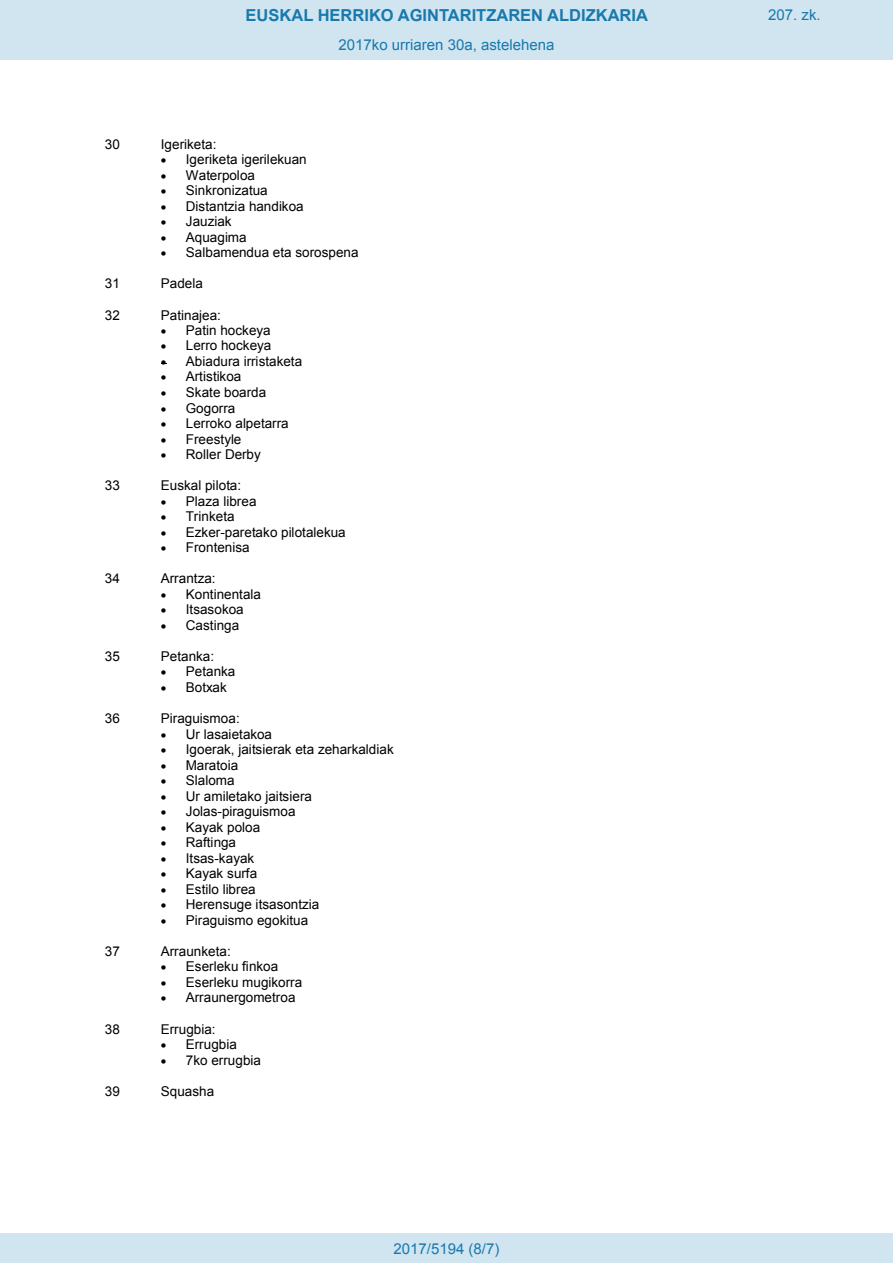
<style>
.page{position:relative;width:893px;height:1263px;background:#fff}
.page>*{position:absolute;margin:0;border:0;box-sizing:border-box;transform-origin:0 0}
.t1{font:700 16.5px "Arial";color:#1879ad}
.Paginacion_Centro{font:15px "Arial";color:#1879ad}
.t2{font:13.5px "Arial";letter-spacing:.005em;color:#000}
</style>
<div class="page">
<div style="left:0;top:0;width:893px;height:60px;background:#d0e5f0"></div>
<div style="left:0;top:1233px;width:893px;height:30px;background:#d0e5f0"></div>
<p class="t1" style="left:246px;top:4px;width:404px">EUSKAL HERRIKO AGINTARITZAREN ALDIZKARIA</p>
<p class="Paginacion_Centro" style="left:768px;top:5px;width:54px">207. zk.</p>
<p class="Paginacion_Centro" style="left:338px;top:35px;width:217px">2017ko urriaren 30a, astelehena</p>
<p class="t2" style="left:105px;top:135px;width:17px">30</p>
<p class="t2" style="left:161px;top:135px;width:57px">Igeriketa:</p>
<p class="t2" style="left:161px;top:151px;width:147px">• Igeriketa igerilekuan</p>
<p class="t2" style="left:161px;top:166px;width:96px">• Waterpoloa</p>
<p class="t2" style="left:161px;top:182px;width:108px">• Sinkronizatua</p>
<p class="t2" style="left:161px;top:197px;width:144px">• Distantzia handikoa</p>
<p class="t2" style="left:161px;top:213px;width:72px">• Jauziak</p>
<p class="t2" style="left:161px;top:228px;width:87px">• Aquagima</p>
<p class="t2" style="left:161px;top:244px;width:199px">• Salbamendua eta sorospena</p>
<p class="t2" style="left:105px;top:275px;width:17px">31</p>
<p class="t2" style="left:161px;top:275px;width:44px">Padela</p>
<p class="t2" style="left:105px;top:306px;width:17px">32</p>
<p class="t2" style="left:161px;top:306px;width:62px">Patinajea:</p>
<p class="t2" style="left:161px;top:321px;width:111px">• Patin hockeya</p>
<p class="t2" style="left:161px;top:337px;width:112px">• Lerro hockeya</p>
<p class="t2" style="left:161px;top:352px;width:143px">• Abiadura irristaketa</p>
<p class="t2" style="left:161px;top:368px;width:82px">• Artistikoa</p>
<p class="t2" style="left:161px;top:383px;width:107px">• Skate boarda</p>
<p class="t2" style="left:161px;top:399px;width:76px">• Gogorra</p>
<p class="t2" style="left:161px;top:414px;width:129px">• Lerroko alpetarra</p>
<p class="t2" style="left:161px;top:430px;width:82px">• Freestyle</p>
<p class="t2" style="left:161px;top:446px;width:102px">• Roller Derby</p>
<p class="t2" style="left:105px;top:476px;width:17px">33</p>
<p class="t2" style="left:161px;top:476px;width:82px">Euskal pilota:</p>
<p class="t2" style="left:161px;top:492px;width:97px">• Plaza librea</p>
<p class="t2" style="left:161px;top:508px;width:75px">• Trinketa</p>
<p class="t2" style="left:161px;top:523px;width:186px">• Ezker-paretako pilotalekua</p>
<p class="t2" style="left:161px;top:539px;width:90px">• Frontenisa</p>
<p class="t2" style="left:105px;top:570px;width:17px">34</p>
<p class="t2" style="left:161px;top:570px;width:56px">Arrantza:</p>
<p class="t2" style="left:161px;top:585px;width:102px">• Kontinentala</p>
<p class="t2" style="left:161px;top:601px;width:84px">• Itsasokoa</p>
<p class="t2" style="left:161px;top:616px;width:80px">• Castinga</p>
<p class="t2" style="left:105px;top:647px;width:17px">35</p>
<p class="t2" style="left:161px;top:647px;width:55px">Petanka:</p>
<p class="t2" style="left:161px;top:663px;width:76px">• Petanka</p>
<p class="t2" style="left:161px;top:678px;width:68px">• Botxak</p>
<p class="t2" style="left:105px;top:709px;width:17px">36</p>
<p class="t2" style="left:161px;top:709px;width:80px">Piraguismoa:</p>
<p class="t2" style="left:161px;top:725px;width:113px">• Ur lasaietakoa</p>
<p class="t2" style="left:161px;top:740px;width:234px">• Igoerak, jaitsierak eta zeharkaldiak</p>
<p class="t2" style="left:161px;top:756px;width:79px">• Maratoia</p>
<p class="t2" style="left:161px;top:771px;width:75px">• Slaloma</p>
<p class="t2" style="left:161px;top:787px;width:153px">• Ur amiletako jaitsiera</p>
<p class="t2" style="left:161px;top:802px;width:136px">• Jolas-piraguismoa</p>
<p class="t2" style="left:161px;top:818px;width:101px">• Kayak poloa</p>
<p class="t2" style="left:161px;top:834px;width:77px">• Raftinga</p>
<p class="t2" style="left:161px;top:849px;width:95px">• Itsas-kayak</p>
<p class="t2" style="left:161px;top:865px;width:98px">• Kayak surfa</p>
<p class="t2" style="left:161px;top:880px;width:96px">• Estilo librea</p>
<p class="t2" style="left:161px;top:896px;width:160px">• Herensuge itsasontzia</p>
<p class="t2" style="left:161px;top:911px;width:149px">• Piraguismo egokitua</p>
<p class="t2" style="left:105px;top:942px;width:17px">37</p>
<p class="t2" style="left:161px;top:942px;width:71px">Arraunketa:</p>
<p class="t2" style="left:161px;top:958px;width:119px">• Eserleku finkoa</p>
<p class="t2" style="left:161px;top:973px;width:143px">• Eserleku mugikorra</p>
<p class="t2" style="left:161px;top:989px;width:136px">• Arraunergometroa</p>
<p class="t2" style="left:105px;top:1020px;width:17px">38</p>
<p class="t2" style="left:161px;top:1020px;width:56px">Errugbia:</p>
<p class="t2" style="left:161px;top:1035px;width:78px">• Errugbia</p>
<p class="t2" style="left:161px;top:1051px;width:102px">• 7ko errugbia</p>
<p class="t2" style="left:105px;top:1082px;width:17px">39</p>
<p class="t2" style="left:161px;top:1082px;width:55px">Squasha</p>
<p class="Paginacion_Centro" style="left:393px;top:1238px;width:107px">2017/5194 (8/7)</p>
</div>
